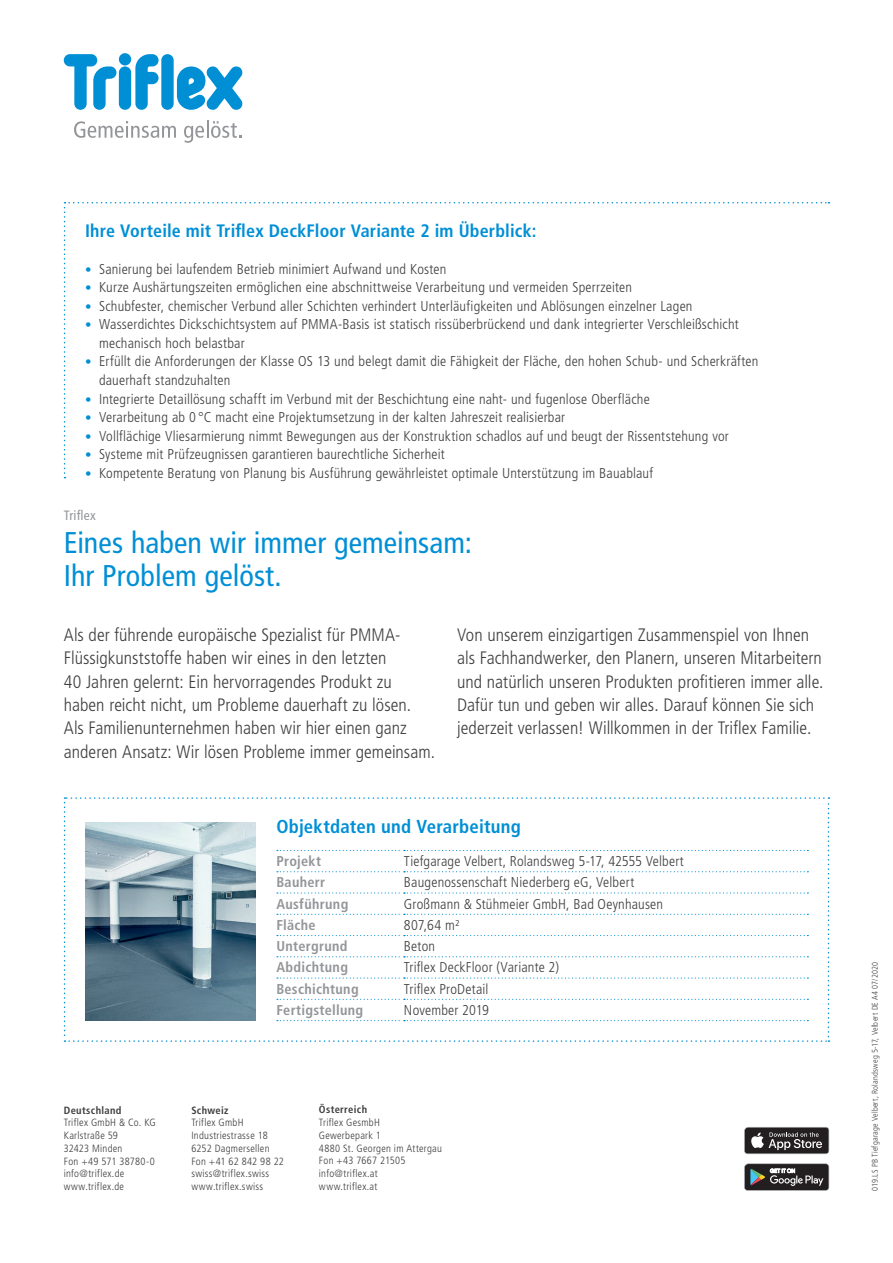
<style>
.page{position:relative;width:893px;height:1263px;background:#fff}
.page>*{position:absolute;margin:0;border:0;box-sizing:border-box;transform-origin:0 0}
.t1{font:condensed 30px/33px "Frutiger LT Pro";letter-spacing:.005em;color:#008fd5}
.t2{font:700 condensed 18.75px "Frutiger LT Pro";letter-spacing:.01em;color:#008fd5}
.t3{font:300 condensed 18px/23.4px "Frutiger LT Pro";color:#3e3e3f}
.t4{font:700 condensed 18px "Frutiger LT Pro";letter-spacing:.01em;color:#008fd5}
.t5{font:300 condensed 14.25px/18.5px "Frutiger LT Pro";letter-spacing:.015em;color:#3e3e3f}
.t6{font:700 condensed 14.25px "Frutiger LT Pro";letter-spacing:.02em;color:#939598}
.t7{font:condensed 13.5px "Frutiger LT Pro";letter-spacing:.02em;color:#939598}
.t8{font:300 condensed 10.5px/12.8px "Frutiger LT Pro";letter-spacing:.025em;color:#3e3e3f}
.t9{font:700 condensed 10.5px "Frutiger LT Pro";letter-spacing:.03em;color:#3e3e3f}
.t10{font:300 condensed 8.25px "Frutiger LT Pro";letter-spacing:.025em;color:#3e3e3f}
.s1{font-size:12.9px;color:#008fd5}
</style>
<div class="page">
<svg style="left:74px;top:121px;width:102px;height:17px"></svg>
<svg style="left:184px;top:120px;width:57px;height:23px"></svg>
<svg style="left:64px;top:54px;width:52px;height:56px"></svg>
<div style="left:119px;top:66px;width:12px;height:44px;background:#008fd5;border-radius:6px"></div>
<div style="left:119px;top:53px;width:12px;height:12px;background:#008fd5;border-radius:50%"></div>
<svg style="left:135px;top:54px;width:24px;height:56px"></svg>
<svg style="left:177px;top:66px;width:65px;height:44px"></svg>
<div style="left:161px;top:54px;width:13px;height:56px;background:#008fd5;border-radius:6px"></div>
<svg style="left:64px;top:202px;width:765px;height:276px"></svg>
<svg style="left:64px;top:797px;width:765px;height:245px"></svg>
<svg style="left:744px;top:1127px;width:85px;height:27px;background:#4f4c4d"></svg>
<svg style="left:744px;top:1163px;width:85px;height:28px;background:#4d4d4d"></svg>
<p class="t4" style="left:85px;top:220px;width:453px">Ihre Vorteile mit Triflex DeckFloor Variante 2 im Überblick:</p>
<p class="t5" style="left:85px;top:260px;width:363px"><span class="s1">•</span> Sanierung bei laufendem Betrieb minimiert Aufwand und Kosten</p>
<p class="t5" style="left:85px;top:278px;width:549px"><span class="s1">•</span> Kurze Aushärtungszeiten ermöglichen eine abschnittweise Verarbeitung und vermeiden Sperrzeiten</p>
<p class="t5" style="left:85px;top:297px;width:609px"><span class="s1">•</span> Schubfester, chemischer Verbund aller Schichten verhindert Unterläufigkeiten und Ablösungen einzelner Lagen</p>
<p class="t5" style="left:99px;top:315px;width:641px;text-indent:-14px"><span class="s1">•</span> Wasserdichtes Dickschichtsystem auf PMMA-Basis ist statisch rissüberbrückend und dank integrierter Verschleißschicht mechanisch hoch belastbar</p>
<p class="t5" style="left:99px;top:352px;width:661px;text-indent:-14px"><span class="s1">•</span> Erfüllt die Anforderungen der Klasse OS 13 und belegt damit die Fähigkeit der Fläche, den hohen Schub- und Scherkräften dauerhaft standzuhalten</p>
<p class="t5" style="left:85px;top:389px;width:566px"><span class="s1">•</span> Integrierte Detaillösung schafft im Verbund mit der Beschichtung eine naht- und fugenlose Oberfläche</p>
<p class="t5" style="left:85px;top:408px;width:482px"><span class="s1">•</span> Verarbeitung ab 0 °C macht eine Projektumsetzung in der kalten Jahreszeit realisierbar</p>
<p class="t5" style="left:85px;top:427px;width:645px"><span class="s1">•</span> Vollflächige Vliesarmierung nimmt Bewegungen aus der Konstruktion schadlos auf und beugt der Rissentstehung vor</p>
<p class="t5" style="left:85px;top:445px;width:361px"><span class="s1">•</span> Systeme mit Prüfzeugnissen garantieren baurechtliche Sicherheit</p>
<p class="t5" style="left:85px;top:464px;width:570px"><span class="s1">•</span> Kompetente Beratung von Planung bis Ausführung gewährleistet optimale Unterstützung im Bauablauf</p>
<p class="t7" style="left:64px;top:508px;width:34px">Triflex</p>
<h1 class="t1" style="left:64px;top:527px;width:410px">Eines haben wir immer gemeinsam:<br>Ihr Problem gelöst.</h1>
<p class="t3" style="left:64px;top:623px;width:373px">Als der führende europäische Spezialist für PMMA-Flüssigkunststoffe haben wir eines in den letzten<br>40 Jahren gelernt: Ein hervorragendes Produkt zu haben reicht nicht, um Probleme dauerhaft zu lösen.<br>Als Familienunternehmen haben wir hier einen ganz anderen Ansatz: Wir lösen Probleme immer gemeinsam.</p>
<p class="t3" style="left:457px;top:623px;width:368px">Von unserem einzigartigen Zusammenspiel von Ihnen als Fachhandwerker, den Planern, unseren Mitarbeitern und natürlich unseren Produkten profitieren immer alle.<br>Dafür tun und geben wir alles. Darauf können Sie sich jederzeit verlassen! Willkommen in der Triflex Familie.</p>
<p class="t9" style="left:64px;top:1104px;width:59px">Deutschland</p>
<p class="t8" style="left:64px;top:1116px;width:93px">Triflex GmbH &amp; Co. KG<br>Karlstraße 59<br>32423 Minden<br>Fon +49 571 38780-0 info@triflex.de www.triflex.de</p>
<h2 class="t2" style="left:276px;top:815px;width:246px">Objektdaten und Verarbeitung</h2>
<p class="t6" style="left:276px;top:853px;width:46px">Projekt</p>
<p class="t5" style="left:404px;top:852px;width:281px">Tiefgarage Velbert, Rolandsweg 5-17, 42555 Velbert</p>
<p class="t6" style="left:276px;top:874px;width:50px">Bauherr</p>
<p class="t5" style="left:404px;top:873px;width:232px">Baugenossenschaft Niederberg eG, Velbert</p>
<p class="t6" style="left:276px;top:895px;width:73px">Ausführung</p>
<p class="t5" style="left:404px;top:895px;width:261px">Großmann &amp; Stühmeier GmbH, Bad Oeynhausen</p>
<p class="t6" style="left:276px;top:916px;width:41px">Fläche</p>
<p class="t5" style="left:404px;top:916px;width:57px">807,64 m²</p>
<p class="t6" style="left:276px;top:938px;width:73px">Untergrund</p>
<p class="t5" style="left:404px;top:937px;width:33px">Beton</p>
<p class="t6" style="left:276px;top:959px;width:73px">Abdichtung</p>
<p class="t5" style="left:404px;top:958px;width:157px">Triflex DeckFloor (Variante 2)</p>
<p class="t6" style="left:276px;top:980px;width:84px">Beschichtung</p>
<p class="t5" style="left:404px;top:980px;width:86px">Triflex ProDetail</p>
<p class="t6" style="left:276px;top:1001px;width:88px">Fertigstellung</p>
<p class="t5" style="left:404px;top:1001px;width:86px">November 2019</p>
<p class="t9" style="left:191px;top:1103px;width:39px">Schweiz</p>
<p class="t8" style="left:191px;top:1116px;width:94px">Triflex GmbH<br>Industriestrasse 18<br>6252 Dagmersellen<br>Fon +41 62 842 98 22 swiss@triflex.swiss www.triflex.swiss</p>
<p class="t9" style="left:319px;top:1103px;width:50px">Österreich</p>
<p class="t8" style="left:319px;top:1116px;width:124px">Triflex GesmbH<br>Gewerbepark 1<br>4880 St. Georgen im Attergau<br>Fon +43 7667 21505 info@triflex.at<br>www.triflex.at</p>
<p class="t10" style="left:870px;top:1191px;width:230px;rotate:-90deg">019.LS PB Tiefgarage Velbert, Rolandsweg 5-17, Velbert DE A4 07/2020</p>
</div>
